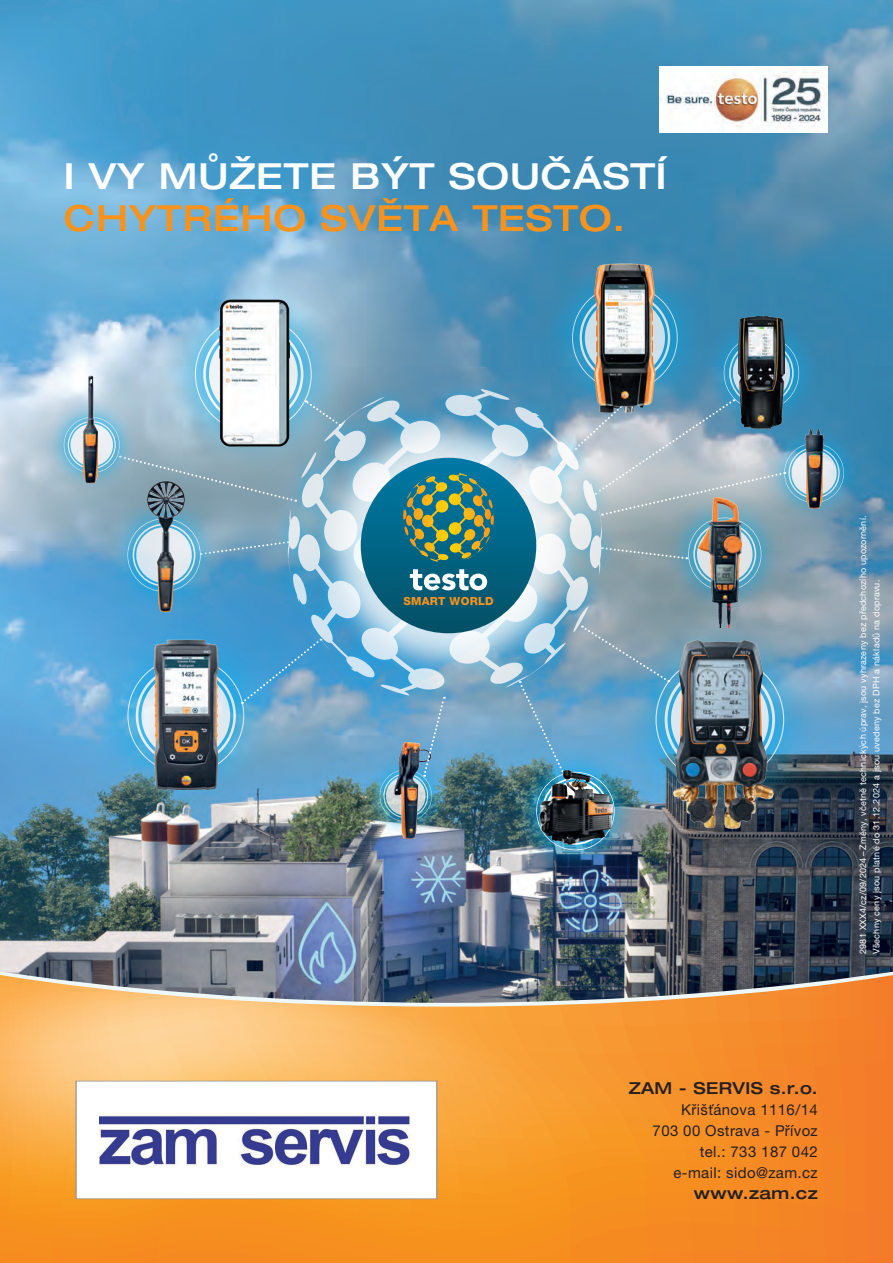
<style>
.page{position:relative;width:893px;height:1263px;background:#fff}
.page>*{position:absolute;margin:0;border:0;box-sizing:border-box;transform-origin:0 0}
.t1{font:500 expanded 36px "Helvetica Neue LTW1 G";letter-spacing:.025em;color:#fff}
.t2{font:500 expanded 36px "Helvetica Neue LTW1 G";letter-spacing:.025em;color:#f7931d}
.t3{font:500 expanded 16.5px "Helvetica Neue LTW1 G";letter-spacing:.025em;color:#231f20}
.t4{font:15px/21px "Helvetica Neue LTW1 G";letter-spacing:.025em;color:#231f20;text-align:right}
.t5{font:800 11.25px "Helvetica Neue LTW1 G";letter-spacing:.025em;color:#f7931d}
.t6{font:9px/13.4px "Helvetica Neue LTW1 G";letter-spacing:.025em;color:#fff}
</style>
<div class="page">
<img style="left:0;top:0;width:893px;height:969px">
<svg style="left:88px;top:618px;width:196px;height:195px;background:#5da0c8"></svg>
<svg style="left:844px;top:423px;width:20px;height:99px;background:#3b87b0"></svg>
<svg style="left:619px;top:612px;width:209px;height:215px;background:#5f849c"></svg>
<img style="left:362px;top:752px;width:87px;height:87px">
<img style="left:394px;top:822px;width:42px;height:17px">
<svg style="left:156px;top:277px;width:195px;height:96px;background:#81b7d7"></svg>
<img style="left:510px;top:746px;width:131px;height:131px">
<svg style="left:664px;top:591px;width:122px;height:25px;background:#8b9ea8"></svg>
<svg style="left:127px;top:639px;width:194px;height:135px;background:#66aed7"></svg>
<img style="left:518px;top:625px;width:266px;height:225px">
<img style="left:380px;top:712px;width:66px;height:110px">
<svg style="left:45px;top:398px;width:19px;height:94px;background:#aec7d7"></svg>
<svg style="left:64px;top:316px;width:277px;height:186px;background:#a0c2d5"></svg>
<img style="left:83px;top:375px;width:16px;height:108px">
<svg style="left:103px;top:494px;width:122px;height:122px;background:#62a0c4"></svg>
<svg style="left:127px;top:518px;width:144px;height:74px;background:#6ca8c9"></svg>
<img style="left:147px;top:481px;width:38px;height:131px">
<div style="left:271px;top:373px;width:348px;height:339px;background:#00aeef;opacity:.75"></div>
<svg style="left:288px;top:388px;width:314px;height:309px;background:#75a8c6"></svg>
<div style="left:312px;top:409px;width:273px;height:273px;background:#fff;opacity:.78"></div>
<div style="left:361px;top:458px;width:175px;height:175px;background:linear-gradient(to bottom,#017aa6,#045065);border-radius:88px"></div>
<svg style="left:406px;top:473px;width:88px;height:89px;background:#4f8368"></svg>
<svg style="left:410px;top:569px;width:77px;height:21px"></svg>
<img style="left:699px;top:591px;width:42px;height:37px">
<img style="left:531px;top:766px;width:87px;height:83px">
<svg style="left:536px;top:249px;width:177px;height:177px;background:#3d89b2"></svg>
<img style="left:572px;top:285px;width:272px;height:306px">
<img style="left:0;top:969px;width:893px;height:6px">
<svg style="left:0;top:975px;width:893px;height:288px;background:#ea973f"></svg>
<img style="left:659px;top:66px;width:168px;height:67px">
<img style="left:154px;top:640px;width:65px;height:150px">
<img style="left:661px;top:629px;width:116px;height:206px">
<img style="left:218px;top:298px;width:72px;height:150px">
<img style="left:592px;top:258px;width:66px;height:159px">
<div style="left:76px;top:1081px;width:361px;height:118px;background:#fff;border:1px solid #939598"></div>
<img style="left:100px;top:1115px;width:310px;height:51px">
<h1 class="t1" style="left:64px;top:153px;width:604px">I VY MŮŽETE BÝT SOUČÁSTÍ</h1>
<h1 class="t2" style="left:64px;top:195px;width:563px">CHYTRÉHO SVĚTA TESTO.</h1>
<p class="t5" style="left:403px;top:594px;width:92px">SMART WORLD</p>
<p class="t6" style="left:856px;top:954px;width:440px;rotate:-90deg">2981 XXX4/cz/09/2024 – Změny, včetně technických úprav, jsou vyhrazeny bez předchozího upozornění.<br>Všechny ceny jsou platné do 31.12.2024 a jsou uvedeny bez DPH a nákladů na dopravu.</p>
<h2 class="t3" style="left:629px;top:1077px;width:191px">ZAM - SERVIS s.r.o.</h2>
<h3 class="t4" style="left:653px;top:1099px;width:167px">Křišťánova 1116/14<br>703 00 Ostrava - Přívoz tel.: 733 187 042 e-mail: sido@zam.cz</h3>
<h2 class="t3" style="left:694px;top:1182px;width:125px">www.zam.cz</h2>
</div>
